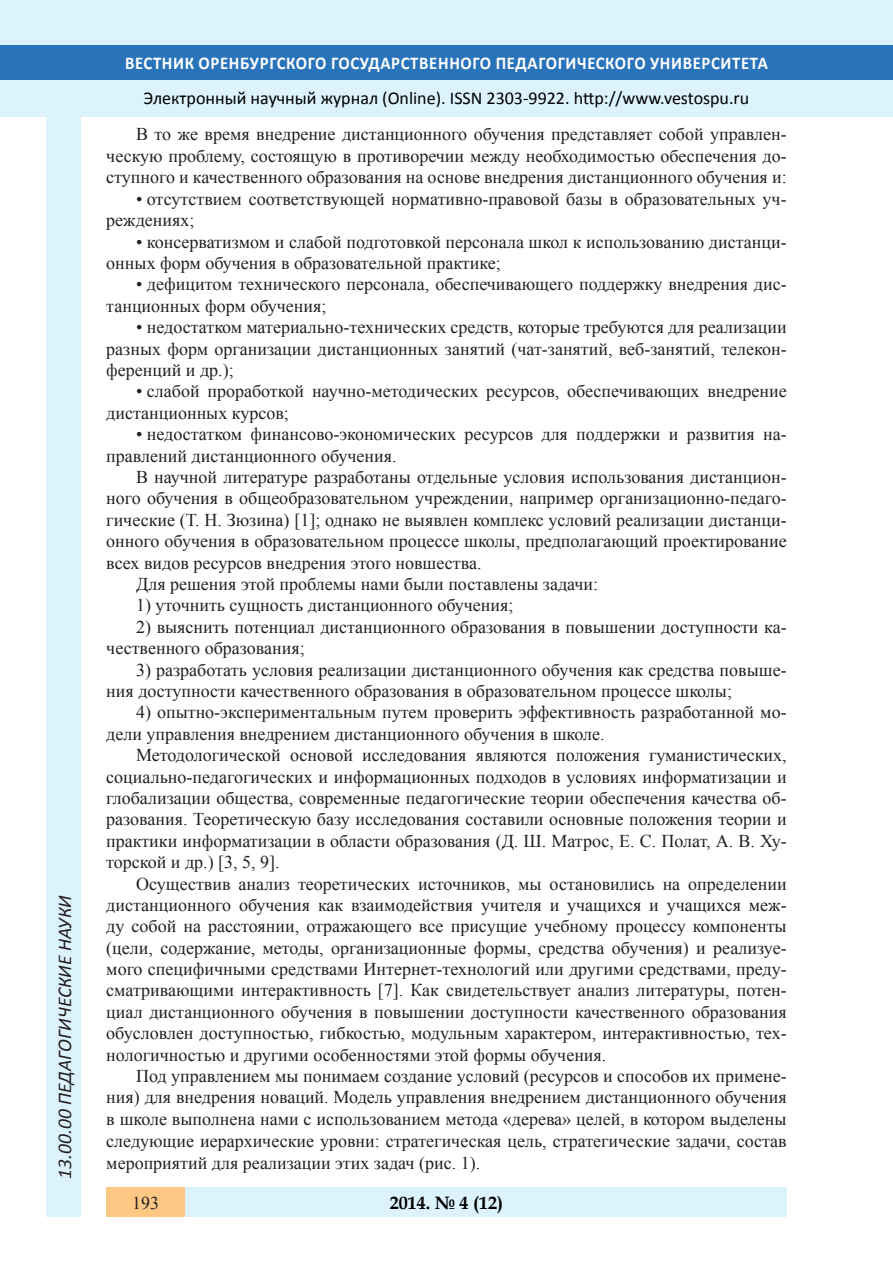
<style>
.page{position:relative;width:893px;height:1263px;background:#fff}
.page>*{position:absolute;margin:0;border:0;box-sizing:border-box;transform-origin:0 0}
.t1{font:italic 19.5px "Calibri";color:#231f20}
.Стиль2{font:18px/21.5px "Times New Roman";color:#231f20}
.t2{font:18px "Calibri";color:#000}
.t3{font:700 18px "Calibri";letter-spacing:.04em;color:#fff;scale:.93 1}
.t4{font:700 18px "Book Antiqua";color:#000}
</style>
<div class="page">
<div style="left:0;top:0;width:893px;height:116px;background:#dcf2fc"></div>
<div style="left:0;top:45px;width:893px;height:34px;background:#2873ba"></div>
<div style="left:47px;top:116px;width:34px;height:1101px;background:#dcf2fc"></div>
<div style="left:106px;top:1188px;width:681px;height:29px;background:#dcf2fc"></div>
<div style="left:106px;top:1188px;width:79px;height:29px;background:#fdc784"></div>
<p class="t1" style="left:51px;top:1179px;width:285px;rotate:-90deg">13.00.00 ПЕДАГОГИЧЕСКИЕ НАУКИ</p>
<p class="t3" style="left:125px;top:50px;width:693px">ВЕСТНИК ОРЕНБУРГСКОГО ГОСУДАРСТВЕННОГО ПЕДАГОГИЧЕСКОГО УНИВЕРСИТЕТА</p>
<p class="t2" style="left:144px;top:85px;width:607px">Электронный научный журнал (Online). ISSN 2303-9922. http://www.vestospu.ru</p>
<p class="Стиль2" style="left:106px;top:123px;width:682px;text-align:justify;text-indent:30px">В то же время внедрение дистанционного обучения представляет собой управлен&shy;ческую проблему, состоящую в противоречии между необходимостью обеспечения до&shy;ступного и качественного образования на основе внедрения дистанционного обучения и:</p>
<p class="Стиль2" style="left:106px;top:187px;width:682px;text-indent:30px">• отсутствием соответствующей нормативно-правовой базы в образовательных уч&shy;реждениях;</p>
<p class="Стиль2" style="left:106px;top:230px;width:682px;text-indent:30px">• консерватизмом и слабой подготовкой персонала школ к использованию дистанци&shy;онных форм обучения в образовательной практике;</p>
<p class="Стиль2" style="left:106px;top:273px;width:682px;text-indent:30px">• дефицитом технического персонала, обеспечивающего поддержку внедрения дис&shy;танционных форм обучения;</p>
<p class="Стиль2" style="left:106px;top:316px;width:682px;text-align:justify;text-indent:30px">• недостатком материально-технических средств, которые требуются для реализации разных форм организации дистанционных занятий (чат-занятий, веб-занятий, телекон&shy;ференций и др.);</p>
<p class="Стиль2" style="left:106px;top:380px;width:682px;text-indent:30px">• слабой проработкой научно-методических ресурсов, обеспечивающих внедрение дистанционных курсов;</p>
<p class="Стиль2" style="left:106px;top:423px;width:682px;text-indent:30px">• недостатком финансово-экономических ресурсов для поддержки и развития на&shy;правлений дистанционного обучения.</p>
<p class="Стиль2" style="left:106px;top:466px;width:682px;text-align:justify;text-indent:30px">В научной литературе разработаны отдельные условия использования дистанцион&shy;ного обучения в общеобразовательном учреждении, например организационно-педаго&shy;гические (Т. Н. Зюзина) [1]; однако не выявлен комплекс условий реализации дистанци&shy;онного обучения в образовательном процессе школы, предполагающий проектирование всех видов ресурсов внедрения этого новшества.</p>
<p class="Стиль2" style="left:136px;top:573px;width:464px">Для решения этой проблемы нами были поставлены задачи:</p>
<p class="Стиль2" style="left:136px;top:594px;width:379px">1) уточнить сущность дистанционного обучения;</p>
<p class="Стиль2" style="left:106px;top:615px;width:682px;text-indent:30px">2) выяснить потенциал дистанционного образования в повышении доступности ка&shy;чественного образования;</p>
<p class="Стиль2" style="left:106px;top:658px;width:682px;text-indent:30px">3) разработать условия реализации дистанционного обучения как средства повыше&shy;ния доступности качественного образования в образовательном процессе школы;</p>
<p class="Стиль2" style="left:106px;top:701px;width:682px;text-indent:30px">4) опытно-экспериментальным путем проверить эффективность разработанной мо&shy;дели управления внедрением дистанционного обучения в школе.</p>
<p class="Стиль2" style="left:106px;top:744px;width:682px;text-align:justify;text-indent:30px">Методологической основой исследования являются положения гуманистических, социально-педагогических и информационных подходов в условиях информатизации и глобализации общества, современные педагогические теории обеспечения качества об&shy;разования. Теоретическую базу исследования составили основные положения теории и практики информатизации в области образования (Д. Ш. Матрос, Е. С. Полат, А. В. Ху&shy;торской и др.) [3, 5, 9].</p>
<p class="Стиль2" style="left:106px;top:872px;width:682px;text-align:justify;text-indent:30px">Осуществив анализ теоретических источников, мы остановились на определении дистанционного обучения как взаимодействия учителя и учащихся и учащихся меж&shy;ду собой на расстоянии, отражающего все присущие учебному процессу компоненты (цели, содержание, методы, организационные формы, средства обучения) и реализуе&shy;мого специфичными средствами Интернет-технологий или другими средствами, преду&shy;сматривающими интерактивность [7]. Как свидетельствует анализ литературы, потен&shy;циал дистанционного обучения в повышении доступности качественного образования обусловлен доступностью, гибкостью, модульным характером, интерактивностью, тех&shy;нологичностью и другими особенностями этой формы обучения.</p>
<p class="Стиль2" style="left:106px;top:1064px;width:682px;line-height:21.9px;text-align:justify;text-indent:30px">Под управлением мы понимаем создание условий (ресурсов и способов их примене&shy;ния) для внедрения новаций. Модель управления внедрением дистанционного обучения в школе выполнена нами с использованием метода «дерева» целей, в котором выделены следующие иерархические уровни: стратегическая цель, стратегические задачи, состав мероприятий для реализации этих задач (рис. 1).</p>
<p class="Стиль2" style="left:132px;top:1191px;width:28px">193</p>
<p class="t4" style="left:390px;top:1190px;width:115px">2014. № 4 (12)</p>
</div>
